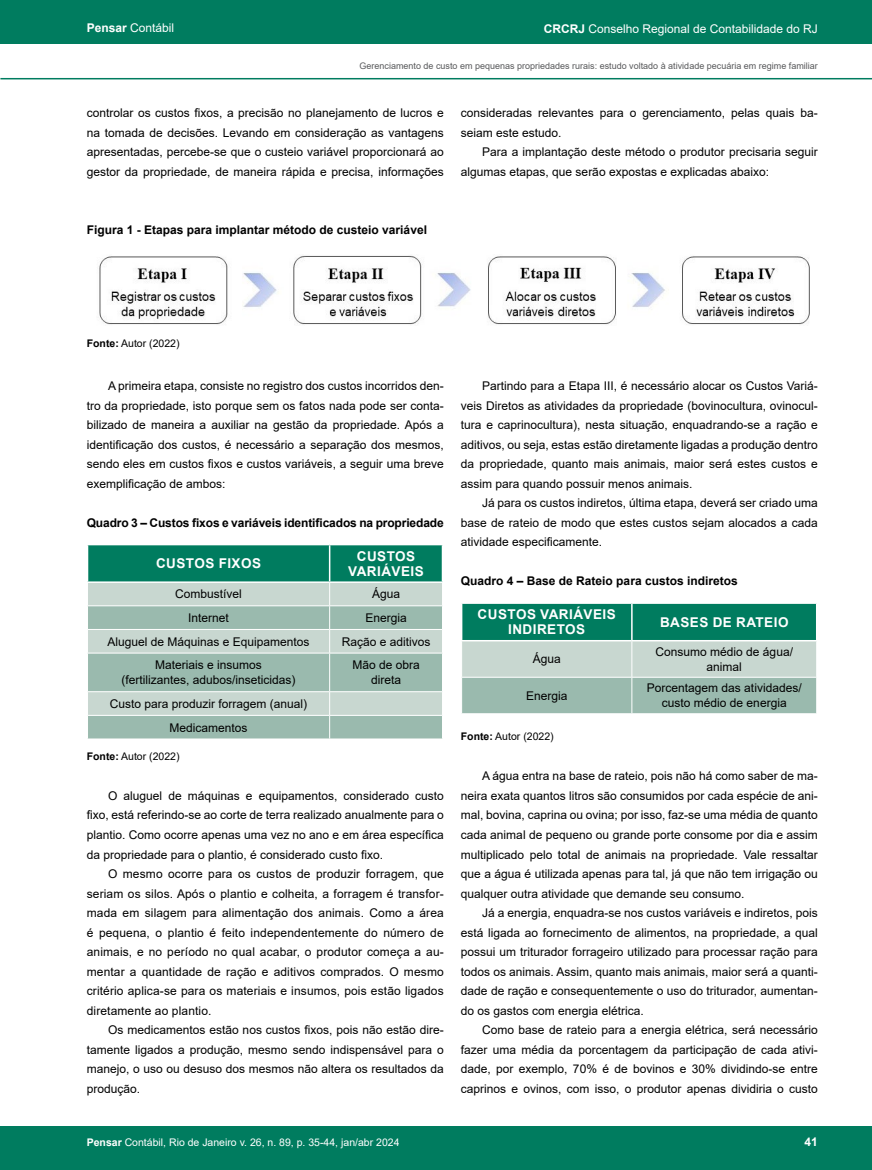
<style>
.page{position:relative;width:872px;height:1170px;background:#fff}
.page>*{position:absolute;margin:0;border:0;box-sizing:border-box;transform-origin:0 0}
.t1{font:700 13.5px/15px "Arial";letter-spacing:.035em;color:#fff;text-align:center}
.t2{font:12px/19.5px "Arial";color:#000;text-align:justify}
.t3{font:700 12px "Arial";color:#000}
.t4{font:12px "Arial";color:#fff}
.t5{font:700 12px "Arial";color:#fff}
.t6{font:10.5px "Arial";color:#fff}
.t7{font:10.5px "Arial";color:#000}
.t8{font:9px "Arial";color:#58595b}
.s1{font-weight:700}
</style>
<div class="page">
<div style="left:0;top:1126px;width:872px;height:43px;background:#007c5f"></div>
<div style="left:0;top:0;width:872px;height:43px;background:#007c5f"></div>
<hr style="left:0;top:78px;width:872px;height:1px;background:#007c5f">
<svg style="left:88px;top:653px;width:354px;height:85px;background:#a7c2b8"></svg>
<svg style="left:87px;top:544px;width:356px;height:108px;background:#7fb5a6"></svg>
<hr style="left:329px;top:653px;width:1px;height:38px;background:#fff">
<hr style="left:87px;top:691px;width:243px;height:1px;background:#fff">
<hr style="left:330px;top:691px;width:113px;height:1px;background:#fff">
<hr style="left:87px;top:715px;width:243px;height:1px;background:#fff">
<hr style="left:330px;top:715px;width:113px;height:1px;background:#fff">
<svg style="left:329px;top:692px;width:1px;height:46px"></svg>
<svg style="left:462px;top:604px;width:354px;height:109px;background:#76af9f"></svg>
<hr style="left:631px;top:604px;width:1px;height:36px;background:#fff">
<hr style="left:461px;top:640px;width:171px;height:1px;background:#fff">
<hr style="left:632px;top:640px;width:185px;height:1px;background:#fff">
<hr style="left:631px;top:641px;width:1px;height:35px;background:#fff">
<hr style="left:461px;top:676px;width:171px;height:1px;background:#fff">
<hr style="left:632px;top:676px;width:185px;height:1px;background:#fff">
<hr style="left:631px;top:677px;width:1px;height:36px;background:#fff">
<img style="left:99px;top:255px;width:711px;height:70px">
<p class="t4" style="left:87px;top:20px;width:89px"><span class="s1">Pensar</span> Contábil</p>
<p class="t4" style="left:543px;top:20px;width:276px"><span class="s1">CRCRJ</span> Conselho Regional de Contabilidade do RJ</p>
<p class="t8" style="left:359px;top:59px;width:460px">Gerenciamento de custo em pequenas propriedades rurais: estudo voltado à atividade pecuária em regime familiar</p>
<p class="t2" style="left:87px;top:103px;width:358px">controlar os custos fixos, a precisão no planejamento de lucros e na tomada de decisões. Levando em consideração as vantagens apresentadas, percebe-se que o custeio variável proporcionará ao gestor da propriedade, de maneira rápida e precisa, informações</p>
<p class="t2" style="left:461px;top:103px;width:358px">consideradas relevantes para o gerenciamento, pelas quais ba&shy;seiam este estudo.</p>
<p class="t2" style="left:461px;top:142px;width:358px;text-indent:21px">Para a implantação deste método o produtor precisaria seguir algumas etapas, que serão expostas e explicadas abaixo:</p>
<p class="t3" style="left:87px;top:221px;width:342px">Figura 1 - Etapas para implantar método de custeio variável</p>
<p class="t7" style="left:87px;top:335px;width:94px"><span class="s1">Fonte:</span> Autor (2022)</p>
<p class="t2" style="left:87px;top:376px;width:358px;text-indent:21px">A primeira etapa, consiste no registro dos custos incorridos den&shy;tro da propriedade, isto porque sem os fatos nada pode ser conta&shy;bilizado de maneira a auxiliar na gestão da propriedade. Após a identificação dos custos, é necessário a separação dos mesmos, sendo eles em custos fixos e custos variáveis, a seguir uma breve exemplificação de ambos:</p>
<p class="t3" style="left:87px;top:514px;width:358px">Quadro 3 – Custos fixos e variáveis identificados na propriedade</p>
<p class="t1" style="left:156px;top:556px;width:107px">CUSTOS FIXOS</p>
<p class="t1" style="left:348px;top:548px;width:77px">CUSTOS<br>VARIÁVEIS</p>
<p class="t2" style="left:175px;top:584px;width:68px">Combustível</p>
<p class="t2" style="left:372px;top:584px;width:30px">Água</p>
<p class="t2" style="left:188px;top:608px;width:42px">Internet</p>
<p class="t2" style="left:365px;top:608px;width:43px">Energia</p>
<p class="t2" style="left:107px;top:631px;width:204px">Aluguel de Máquinas e Equipamentos</p>
<p class="t2" style="left:342px;top:631px;width:90px">Ração e aditivos</p>
<p class="t2" style="left:121px;top:657px;width:176px;line-height:15px;text-align:center">Materiais e insumos (fertilizantes, adubos/inseticidas)</p>
<p class="t2" style="left:352px;top:657px;width:69px;line-height:15px;text-align:center">Mão de obra direta</p>
<p class="t2" style="left:110px;top:691px;width:199px;line-height:23.5px;text-align:center">Custo para produzir forragem (anual)<br>Medicamentos</p>
<p class="t7" style="left:87px;top:749px;width:94px"><span class="s1">Fonte:</span> Autor (2022)</p>
<p class="t2" style="left:87px;top:785px;width:358px;text-indent:21px">O aluguel de máquinas e equipamentos, considerado custo fixo, está referindo-se ao corte de terra realizado anualmente para o plantio. Como ocorre apenas uma vez no ano e em área específica da propriedade para o plantio, é considerado custo fixo.</p>
<p class="t2" style="left:87px;top:863px;width:358px;text-indent:21px">O mesmo ocorre para os custos de produzir forragem, que seriam os silos. Após o plantio e colheita, a forragem é transfor&shy;mada em silagem para alimentação dos animais. Como a área é pequena, o plantio é feito independentemente do número de animais, e no período no qual acabar, o produtor começa a au&shy;mentar a quantidade de ração e aditivos comprados. O mesmo critério aplica-se para os materiais e insumos, pois estão ligados diretamente ao plantio.</p>
<p class="t2" style="left:87px;top:1019px;width:358px;text-indent:21px">Os medicamentos estão nos custos fixos, pois não estão dire&shy;tamente ligados a produção, mesmo sendo indispensável para o manejo, o uso ou desuso dos mesmos não altera os resultados da produção.</p>
<p class="t6" style="left:87px;top:1135px;width:314px"><span class="s1">Pensar</span> Contábil, Rio de Janeiro v. 26, n. 89, p. 35-44, jan/abr 2024</p>
<p class="t2" style="left:461px;top:376px;width:358px;text-indent:21px">Partindo para a Etapa III, é necessário alocar os Custos Variá&shy;veis Diretos as atividades da propriedade (bovinocultura, ovinocul&shy;tura e caprinocultura), nesta situação, enquadrando-se a ração e aditivos, ou seja, estas estão diretamente ligadas a produção dentro da propriedade, quanto mais animais, maior será estes custos e assim para quando possuir menos animais.</p>
<p class="t2" style="left:461px;top:493px;width:358px;text-indent:21px">Já para os custos indiretos, última etapa, deverá ser criado uma base de rateio de modo que estes custos sejam alocados a cada atividade especificamente.</p>
<p class="t3" style="left:461px;top:572px;width:278px">Quadro 4 – Base de Rateio para custos indiretos</p>
<p class="t1" style="left:477px;top:607px;width:140px">CUSTOS VARIÁVEIS<br>INDIRETOS</p>
<p class="t1" style="left:660px;top:614px;width:130px">BASES DE RATEIO</p>
<p class="t2" style="left:533px;top:649px;width:30px">Água</p>
<p class="t2" style="left:655px;top:644px;width:139px;line-height:15px;text-align:center">Consumo médio de água/ animal</p>
<p class="t2" style="left:526px;top:685px;width:43px">Energia</p>
<p class="t2" style="left:647px;top:680px;width:156px;line-height:15px;text-align:center">Porcentagem das atividades/ custo médio de energia</p>
<p class="t7" style="left:461px;top:728px;width:94px"><span class="s1">Fonte:</span> Autor (2022)</p>
<p class="t2" style="left:461px;top:766px;width:358px;text-indent:21px">A água entra na base de rateio, pois não há como saber de ma&shy;neira exata quantos litros são consumidos por cada espécie de ani&shy;mal, bovina, caprina ou ovina; por isso, faz-se uma média de quanto cada animal de pequeno ou grande porte consome por dia e assim multiplicado pelo total de animais na propriedade. Vale ressaltar que a água é utilizada apenas para tal, já que não tem irrigação ou qualquer outra atividade que demande seu consumo.</p>
<p class="t2" style="left:461px;top:902px;width:358px;text-indent:21px">Já a energia, enquadra-se nos custos variáveis e indiretos, pois está ligada ao fornecimento de alimentos, na propriedade, a qual possui um triturador forrageiro utilizado para processar ração para todos os animais. Assim, quanto mais animais, maior será a quanti&shy;dade de ração e consequentemente o uso do triturador, aumentan&shy;do os gastos com energia elétrica.</p>
<p class="t2" style="left:461px;top:1019px;width:358px;text-indent:21px">Como base de rateio para a energia elétrica, será necessário fazer uma média da porcentagem da participação de cada ativi&shy;dade, por exemplo, 70% é de bovinos e 30% dividindo-se entre caprinos e ovinos, com isso, o produtor apenas dividiria o custo</p>
<p class="t5" style="left:804px;top:1133px;width:15px">41</p>
</div>
